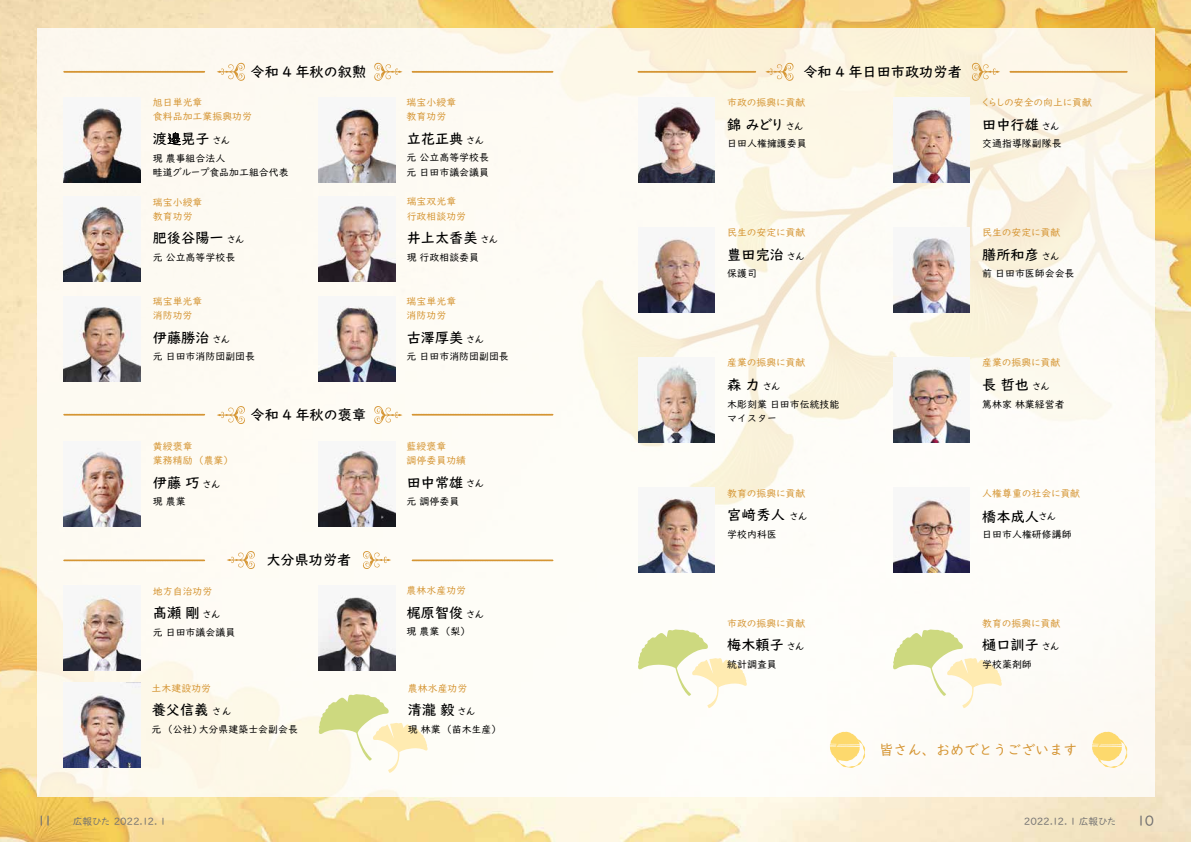
<style>
.page{position:relative;width:1191px;height:842px;background:#fff}
.page>*{position:absolute;margin:0;border:0;box-sizing:border-box;transform-origin:0 0}
.t1{font:500 14.2px "UD Digi Kyokasho Pro N";color:#000}
.t2{font:14.2px "UD Digi Kyokasho Pro N";color:#d59533}
.t3{font:9.9px/14.2px "UD Digi Kyokasho Pro N";color:#000}
.t4{font:9.9px/14.2px "UD Digi Kyokasho Pro N";color:#d59533}
.t5{font:9.9px "UD Digi Kyokasho Pro N";letter-spacing:-.02em;color:#d59533}
.t6{font:9.9px "UD Digi Kyokasho Pro N";letter-spacing:-.025em;color:#727171}
.t7{font:9.9px "UD Digi Kyokasho Pro N";letter-spacing:-.03em;color:#d59533}
.s1{font-weight:400;font-size:9.9px}
.s2{font-size:14.2px}
</style>
<div class="page">
<img style="left:0;top:0;width:1191px;height:842px">
<div style="left:37px;top:28px;width:558px;height:768px;background:#fefbf3"></div>
<img style="left:319px;top:107px;width:76px;height:76px">
<img style="left:319px;top:203px;width:76px;height:79px">
<img style="left:319px;top:306px;width:76px;height:75px">
<img style="left:319px;top:446px;width:76px;height:80px">
<img style="left:319px;top:595px;width:76px;height:76px">
<svg style="left:217px;top:62px;width:28px;height:19px"></svg>
<svg style="left:374px;top:62px;width:28px;height:19px"></svg>
<svg style="left:217px;top:406px;width:28px;height:18px"></svg>
<svg style="left:374px;top:406px;width:28px;height:18px"></svg>
<svg style="left:227px;top:551px;width:28px;height:18px"></svg>
<svg style="left:363px;top:551px;width:28px;height:18px"></svg>
<svg style="left:318px;top:694px;width:110px;height:79px"></svg>
<img style="left:64px;top:108px;width:76px;height:75px">
<img style="left:64px;top:206px;width:76px;height:76px">
<img style="left:64px;top:306px;width:76px;height:75px">
<img style="left:64px;top:448px;width:76px;height:78px">
<img style="left:64px;top:595px;width:76px;height:76px">
<img style="left:64px;top:683px;width:76px;height:85px">
<svg style="left:64px;top:71px;width:141px;height:1px"></svg>
<svg style="left:412px;top:71px;width:141px;height:1px"></svg>
<svg style="left:64px;top:414px;width:141px;height:1px"></svg>
<svg style="left:412px;top:414px;width:141px;height:1px"></svg>
<svg style="left:64px;top:560px;width:141px;height:1px"></svg>
<svg style="left:412px;top:560px;width:141px;height:1px"></svg>
<svg style="left:168px;top:132px;width:13px;height:13px"></svg>
<svg style="left:595px;top:28px;width:559px;height:768px"></svg>
<svg style="left:765px;top:62px;width:29px;height:19px"></svg>
<svg style="left:971px;top:62px;width:29px;height:19px"></svg>
<svg style="left:830px;top:732px;width:35px;height:36px"></svg>
<svg style="left:1092px;top:732px;width:35px;height:36px"></svg>
<svg style="left:638px;top:71px;width:118px;height:1px"></svg>
<svg style="left:1010px;top:71px;width:117px;height:1px"></svg>
<img style="left:638px;top:228px;width:76px;height:85px">
<img style="left:638px;top:358px;width:76px;height:85px">
<img style="left:638px;top:98px;width:76px;height:85px">
<img style="left:893px;top:488px;width:76px;height:85px">
<img style="left:893px;top:228px;width:76px;height:85px">
<img style="left:893px;top:358px;width:76px;height:85px">
<img style="left:638px;top:488px;width:76px;height:85px">
<img style="left:893px;top:98px;width:76px;height:85px">
<svg style="left:892px;top:629px;width:110px;height:79px"></svg>
<svg style="left:637px;top:629px;width:110px;height:79px"></svg>
<h1 class="t1" style="left:250px;top:60px;width:117px">令和 4 年秋の叙勲</h1>
<h1 class="t1" style="left:803px;top:60px;width:160px">令和 4 年日田市政功労者</h1>
<p class="t4" style="left:153px;top:95px;width:101px">旭日単光章<br>食料品加工業振興功労</p>
<h1 class="t1" style="left:153px;top:127px;width:79px">渡 晃子<span class="s1">さん</span></h1>
<p class="t3" style="left:153px;top:150px;width:137px">現 農事組合法人<br>畦道グループ食品加工組合代表</p>
<p class="t4" style="left:407px;top:95px;width:51px">瑞宝小綬章教育功労</p>
<h1 class="t1" style="left:407px;top:127px;width:79px">立花正典<span class="s1">さん</span></h1>
<p class="t3" style="left:407px;top:150px;width:84px">元 公立高等学校長元 日田市議会議員</p>
<p class="t5" style="left:727px;top:94px;width:79px">市政の振興に貢献</p>
<h1 class="t1" style="left:727px;top:113px;width:78px">錦 みどり<span class="s1">さん</span></h1>
<p class="t3" style="left:727px;top:136px;width:81px">日田人権擁護委員</p>
<p class="t7" style="left:980px;top:94px;width:113px">くらしの安全の向上に貢献</p>
<p class="t3" style="left:982px;top:136px;width:81px">交通指導隊副隊長</p>
<h1 class="t1" style="left:982px;top:113px;width:79px">田中行雄<span class="s1">さん</span></h1>
<p class="t4" style="left:153px;top:194px;width:51px">瑞宝小綬章教育功労</p>
<p class="t4" style="left:407px;top:194px;width:61px">瑞宝双光章行政相談功労</p>
<h1 class="t1" style="left:153px;top:226px;width:93px">肥後谷陽一<span class="s1">さん</span></h1>
<p class="t3" style="left:153px;top:250px;width:84px">元 公立高等学校長</p>
<h1 class="t1" style="left:407px;top:226px;width:93px">井上太香美<span class="s1">さん</span></h1>
<p class="t3" style="left:407px;top:249px;width:74px">現 行政相談委員</p>
<p class="t5" style="left:727px;top:224px;width:79px">民生の安定に貢献</p>
<h1 class="t1" style="left:727px;top:243px;width:79px">豊田完治<span class="s1">さん</span></h1>
<p class="t3" style="left:727px;top:266px;width:31px">保護司</p>
<p class="t5" style="left:982px;top:224px;width:79px">民生の安定に貢献</p>
<h1 class="t1" style="left:982px;top:243px;width:79px">膳所和彦<span class="s1">さん</span></h1>
<p class="t3" style="left:982px;top:266px;width:94px">前 日田市医師会会長</p>
<p class="t4" style="left:153px;top:294px;width:51px">瑞宝単光章消防功労</p>
<p class="t4" style="left:407px;top:294px;width:51px">瑞宝単光章消防功労</p>
<h1 class="t1" style="left:153px;top:326px;width:79px">伊藤勝治<span class="s1">さん</span></h1>
<p class="t3" style="left:153px;top:349px;width:104px">元 日田市消防団副団長</p>
<h1 class="t1" style="left:407px;top:326px;width:79px">古澤厚美<span class="s1">さん</span></h1>
<p class="t3" style="left:407px;top:349px;width:104px">元 日田市消防団副団長</p>
<p class="t5" style="left:727px;top:354px;width:79px">産業の振興に貢献</p>
<p class="t5" style="left:982px;top:354px;width:79px">産業の振興に貢献</p>
<h1 class="t1" style="left:250px;top:403px;width:117px">令和 4 年秋の褒章</h1>
<h1 class="t1" style="left:727px;top:373px;width:55px">森 力<span class="s1">さん</span></h1>
<p class="t3" style="left:727px;top:396px;width:114px">木彫刻業 日田市伝統技能マイスター</p>
<h1 class="t1" style="left:982px;top:373px;width:69px">長 哲也<span class="s1">さん</span></h1>
<p class="t3" style="left:982px;top:396px;width:84px">篤林家 林業経営者</p>
<p class="t4" style="left:153px;top:438px;width:82px">黄綬褒章<br>業務精励（農業）</p>
<p class="t4" style="left:407px;top:438px;width:61px">藍綬褒章<br>調停委員功績</p>
<h1 class="t1" style="left:153px;top:470px;width:69px">伊藤 巧<span class="s1">さん</span></h1>
<p class="t3" style="left:153px;top:494px;width:34px">現 農業</p>
<h1 class="t1" style="left:407px;top:470px;width:79px">田中常雄<span class="s1">さん</span></h1>
<p class="t3" style="left:407px;top:494px;width:54px">元 調停委員</p>
<p class="t5" style="left:727px;top:484px;width:79px">教育の振興に貢献</p>
<p class="t4" style="left:982px;top:485px;width:99px">人権尊重の社会に貢献</p>
<h1 class="t1" style="left:727px;top:503px;width:82px">宮﨑秀人<span class="s1">さん</span></h1>
<p class="t3" style="left:727px;top:526px;width:51px">学校内科医</p>
<h1 class="t1" style="left:982px;top:504px;width:76px">橋本成人<span class="s1">さん</span></h1>
<p class="t3" style="left:982px;top:526px;width:91px">日田市人権研修講師</p>
<h1 class="t1" style="left:266px;top:548px;width:87px">大分県功労者</h1>
<p class="t4" style="left:153px;top:583px;width:61px">地方自治功労</p>
<p class="t4" style="left:407px;top:583px;width:61px">農林水産功労</p>
<h1 class="t1" style="left:153px;top:601px;width:69px">髙瀬 剛<span class="s1">さん</span></h1>
<p class="t3" style="left:153px;top:624px;width:84px">元 日田市議会議員</p>
<h1 class="t1" style="left:407px;top:601px;width:79px">梶原智俊<span class="s1">さん</span></h1>
<p class="t3" style="left:407px;top:624px;width:65px">現 農業（梨）</p>
<p class="t5" style="left:727px;top:614px;width:79px">市政の振興に貢献</p>
<p class="t5" style="left:982px;top:614px;width:79px">教育の振興に貢献</p>
<h1 class="t1" style="left:727px;top:633px;width:79px">梅木頼子<span class="s1">さん</span></h1>
<p class="t3" style="left:727px;top:656px;width:51px">統計調査員</p>
<h1 class="t1" style="left:982px;top:633px;width:79px">樋口訓子<span class="s1">さん</span></h1>
<p class="t3" style="left:982px;top:656px;width:51px">学校薬剤師</p>
<p class="t4" style="left:152px;top:680px;width:61px">土木建設功労</p>
<p class="t4" style="left:408px;top:680px;width:61px">農林水産功労</p>
<h1 class="t1" style="left:152px;top:698px;width:81px">養父信義<span class="s1">さん</span></h1>
<p class="t3" style="left:152px;top:721px;width:148px">元（公社）大分県建築士会副会長</p>
<h1 class="t1" style="left:408px;top:698px;width:69px">清瀧 毅<span class="s1">さん</span></h1>
<p class="t3" style="left:408px;top:721px;width:95px">現 林業（苗木生産）</p>
<h1 class="t2" style="left:879px;top:737px;width:200px">皆さん、おめでとうございます</h1>
<p class="t6" style="left:37px;top:812px;width:133px"><span class="s2">11</span>　　広報ひた 2022.12.１</p>
<p class="t6" style="left:1023px;top:812px;width:132px">2022.12.１広報ひた　　<span class="s2">10</span></p>
</div>
